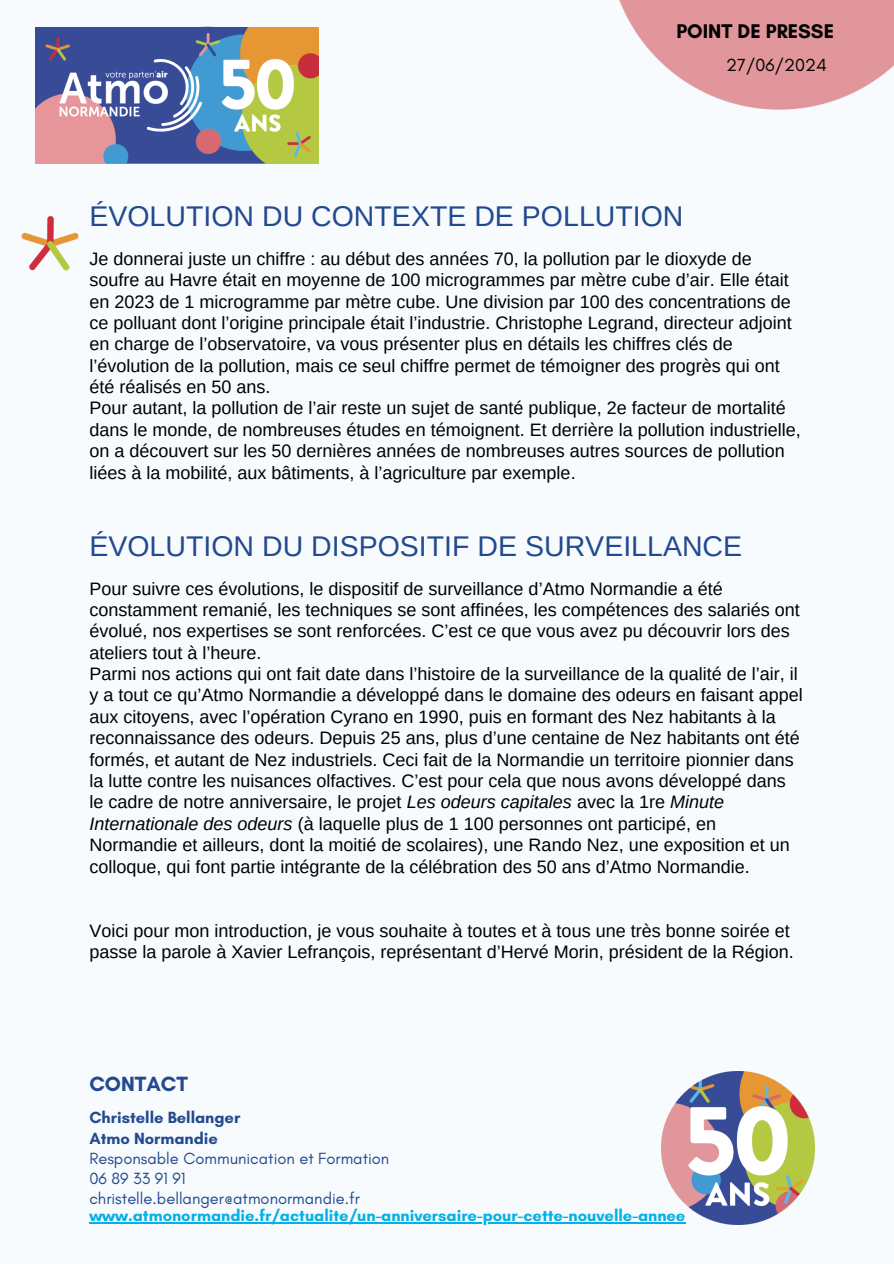
<style>
.page{position:relative;width:894px;height:1264px;background:#fff}
.page>*{position:absolute;margin:0;border:0;box-sizing:border-box;transform-origin:0 0}
.t1{font:28.5px "Arimo";color:#234a90}
.t2{font:700 21px "Glacial Indifference";color:#234a90}
.t3{font:700 20.25px "Glacial Indifference";color:#000}
.t4{font:18px/21.3px "Arimo";color:#000}
.t5{font:17.85px "Glacial Indifference";color:#000}
.t6{font:16.5px "Glacial Indifference";color:#234a90}
.t7{font:700 16.5px "Glacial Indifference";color:#02b1e5}
.t8{font:700 16.5px "Glacial Indifference";color:#234a90}
.s1{font-style:italic}
</style>
<div class="page">
<div style="left:0;top:0;width:893px;height:1263px;background:#f8fbfd"></div>
<img style="left:661px;top:1071px;width:153px;height:153px">
<img style="left:619px;top:0;width:274px;height:110px">
<img style="left:21px;top:215px;width:58px;height:56px">
<img style="left:35px;top:27px;width:284px;height:137px">
<hr style="left:89px;top:1222px;width:596px;height:1px;background:#02b1e5">
<p class="t3" style="left:676px;top:19px;width:159px">POINT DE PRESSE</p>
<p class="t5" style="left:725px;top:54px;width:102px">27/06/2024</p>
<p class="t1" style="left:89px;top:200px;width:595px">ÉVOLUTION DU CONTEXTE DE POLLUTION</p>
<h2 class="t4" style="left:89px;top:248px;width:703px">Je donnerai juste un chiffre : au début des années 70, la pollution par le dioxyde de soufre au Havre était en moyenne de 100 microgrammes par mètre cube d’air. Elle était en 2023 de 1 microgramme par mètre cube. Une division par 100 des concentrations de ce polluant dont l’origine principale était l’industrie. Christophe Legrand, directeur adjoint en charge de l’observatoire, va vous présenter plus en détails les chiffres clés de l’évolution de la pollution, mais ce seul chiffre permet de témoigner des progrès qui ont été réalisés en 50 ans.</h2>
<p class="t4" style="left:89px;top:397px;width:712px">Pour autant, la pollution de l’air reste un sujet de santé publique, 2e facteur de mortalité dans le monde, de nombreuses études en témoignent. Et derrière la pollution industrielle, on a découvert sur les 50 dernières années de nombreuses autres sources de pollution liées à la mobilité, aux bâtiments, à l’agriculture par exemple.</p>
<p class="t1" style="left:89px;top:530px;width:654px">ÉVOLUTION DU DISPOSITIF DE SURVEILLANCE</p>
<p class="t4" style="left:89px;top:577px;width:711px">Pour suivre ces évolutions, le dispositif de surveillance d’Atmo Normandie a été constamment remanié, les techniques se sont affinées, les compétences des salariés ont évolué, nos expertises se sont renforcées. C’est ce que vous avez pu découvrir lors des ateliers tout à l’heure.</p>
<p class="t4" style="left:89px;top:663px;width:714px">Parmi nos actions qui ont fait date dans l’histoire de la surveillance de la qualité de l’air, il y a tout ce qu’Atmo Normandie a développé dans le domaine des odeurs en faisant appel aux citoyens, avec l’opération Cyrano en 1990, puis en formant des Nez habitants à la reconnaissance des odeurs. Depuis 25 ans, plus d’une centaine de Nez habitants ont été formés, et autant de Nez industriels. Ceci fait de la Normandie un territoire pionnier dans la lutte contre les nuisances olfactives. C’est pour cela que nous avons développé dans le cadre de notre anniversaire, le projet <span class="s1">Les odeurs capitales</span> avec la 1re <span class="s1">Minute Internationale des odeurs</span> (à laquelle plus de 1 100 personnes ont participé, en Normandie et ailleurs, dont la moitié de scolaires), une Rando Nez, une exposition et un colloque, qui font partie intégrante de la célébration des 50 ans d’Atmo Normandie.</p>
<p class="t4" style="left:89px;top:919px;width:705px">Voici pour mon introduction, je vous souhaite à toutes et à tous une très bonne soirée et passe la parole à Xavier Lefrançois, représentant d’Hervé Morin, président de la Région.</p>
<h2 class="t2" style="left:89px;top:1070px;width:100px">CONTACT</h2>
<h3 class="t8" style="left:89px;top:1107px;width:152px">Christelle Bellanger</h3>
<p class="t8" style="left:89px;top:1127px;width:130px">Atmo Normandie</p>
<h1 class="t6" style="left:89px;top:1148px;width:301px">Responsable Communication et Formation</h1>
<p class="t6" style="left:89px;top:1168px;width:98px">06 89 33 91 91</p>
<p class="t6" style="left:89px;top:1188px;width:272px">christelle.bellanger@atmonormandie.fr</p>
<h1 class="t7" style="left:89px;top:1205px;width:597px">www.atmonormandie.fr/actualite/un-anniversaire-pour-cette-nouvelle-annee</h1>
</div>
